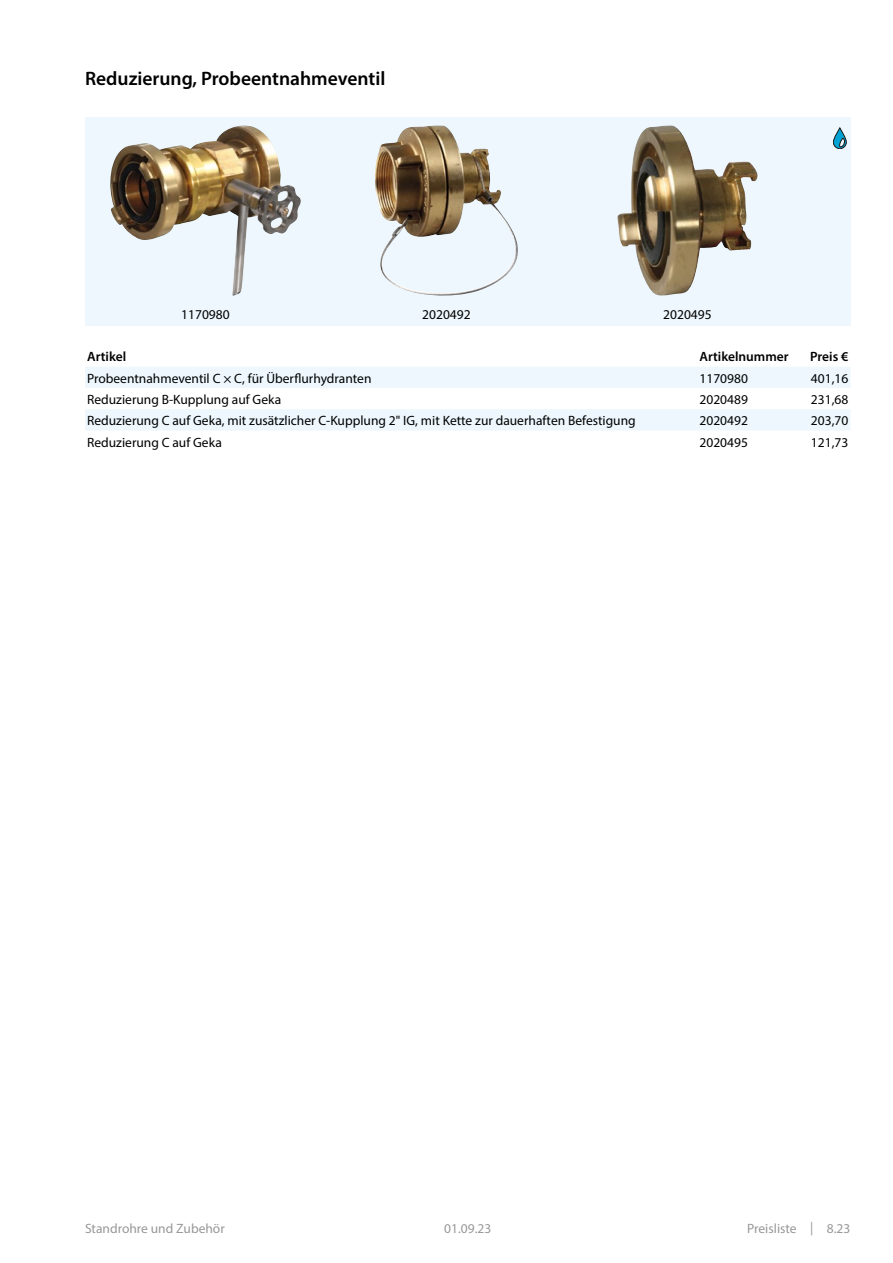
<style>
.page{position:relative;width:893px;height:1263px;background:#fff}
.page>*{position:absolute;margin:0;border:0;box-sizing:border-box;transform-origin:0 0}
.Titel{font:600 19.5px "Myriad Pro";color:#000}
.Artikel{font:13.5px "Myriad Pro";color:#000}
.t1{font:13.5px "Myriad Pro";color:#989898}
.Artikelnummer{font:13.5px "Myriad Pro";color:#000}
.Preis{font:13.5px "Myriad Pro";color:#000}
.Bildname{font:13.5px "Myriad Pro";color:#000}
.Kopfzeile{font:600 13.5px "Myriad Pro";color:#000}
.Preisname{font:600 13.5px "Myriad Pro";letter-spacing:-.005em;color:#000}
</style>
<div class="page">
<div style="left:85px;top:117px;width:765px;height:208px;background:#edf7fd"></div>
<img style="left:110px;top:125px;width:191px;height:171px">
<img style="left:375px;top:125px;width:143px;height:171px">
<img style="left:617px;top:125px;width:141px;height:171px">
<svg style="left:85px;top:367px;width:765px;height:64px;fill:#edf7fd"></svg>
<svg style="left:833px;top:128px;width:13px;height:21px"></svg>
<p class="Titel" style="left:85px;top:66px;width:302px">Reduzierung, Probeentnahmeventil</p>
<p class="Bildname" style="left:181px;top:306px;width:50px">1170980</p>
<p class="Bildname" style="left:422px;top:306px;width:50px">2020492</p>
<p class="Bildname" style="left:663px;top:306px;width:50px">2020495</p>
<p class="Kopfzeile" style="left:87px;top:348px;width:41px">Artikel</p>
<p class="Kopfzeile" style="left:699px;top:348px;width:91px">Artikelnummer</p>
<p class="Preisname" style="left:810px;top:348px;width:40px">Preis €</p>
<p class="Artikel" style="left:87px;top:370px;width:286px">Probeentnahmeventil C × C, für Überflurhydranten</p>
<p class="Artikelnummer" style="left:699px;top:370px;width:50px">1170980</p>
<p class="Preis" style="left:811px;top:370px;width:39px">401,16</p>
<p class="Artikel" style="left:87px;top:391px;width:196px">Reduzierung B-Kupplung auf Geka</p>
<p class="Artikelnummer" style="left:699px;top:391px;width:50px">2020489</p>
<p class="Preis" style="left:811px;top:391px;width:39px">231,68</p>
<p class="Artikel" style="left:87px;top:412px;width:550px">Reduzierung C auf Geka, mit zusätzlicher C-Kupplung 2" IG, mit Kette zur dauerhaften Befestigung</p>
<p class="Artikelnummer" style="left:699px;top:412px;width:50px">2020492</p>
<p class="Preis" style="left:811px;top:412px;width:39px">203,70</p>
<p class="Artikel" style="left:87px;top:434px;width:136px">Reduzierung C auf Geka</p>
<p class="Artikelnummer" style="left:699px;top:434px;width:50px">2020495</p>
<p class="Preis" style="left:811px;top:434px;width:39px">121,73</p>
<p class="t1" style="left:85px;top:1220px;width:141px">Standrohre und Zubehör</p>
<p class="t1" style="left:444px;top:1220px;width:49px">01.09.23</p>
<p class="t1" style="left:747px;top:1220px;width:105px">Preisliste | 8.23</p>
</div>
